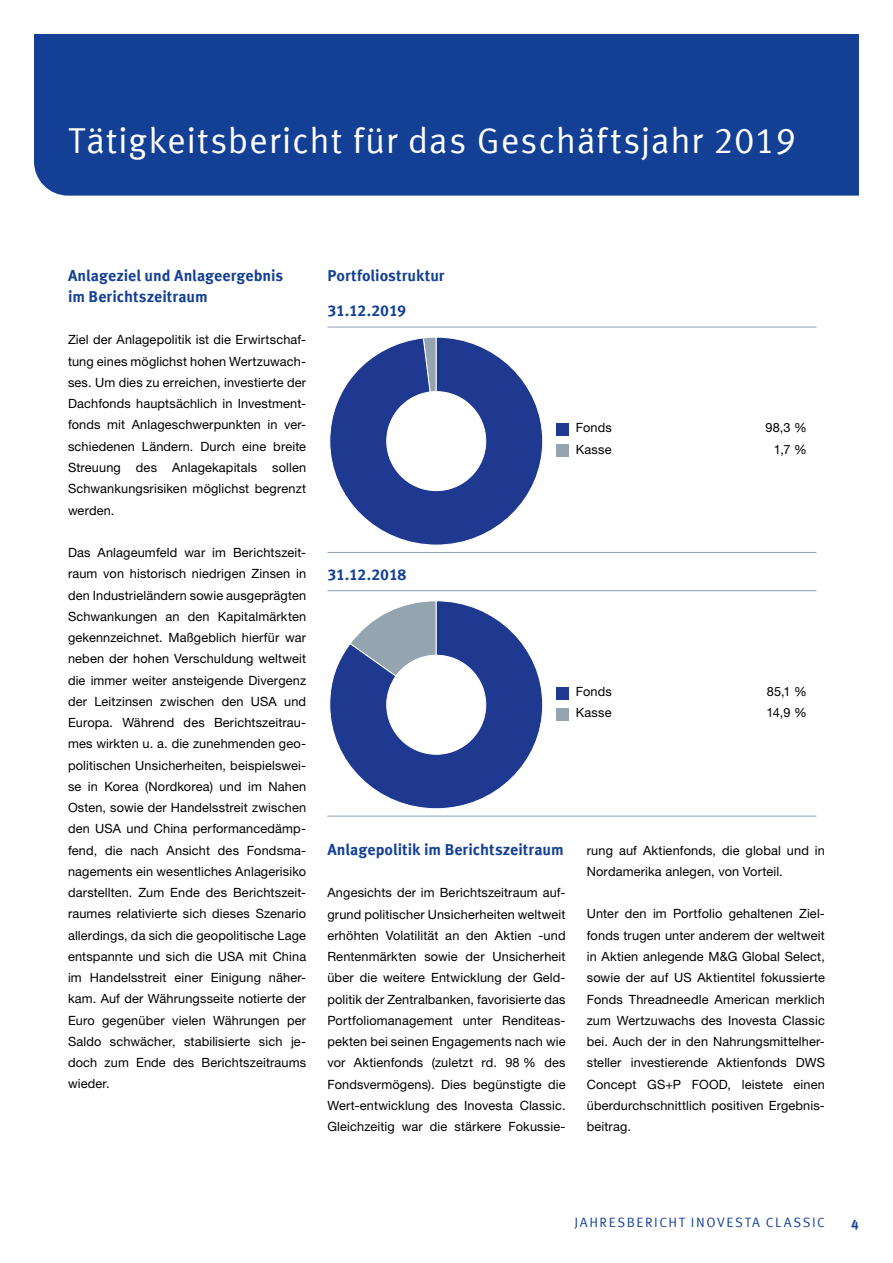
<style>
.page{position:relative;width:893px;height:1263px;background:#fff}
.page>*{position:absolute;margin:0;border:0;box-sizing:border-box;transform-origin:0 0}
.t1{font:36px "Meta Offc Pro Norm";letter-spacing:.02em;color:#fff}
.t2{font:700 15.75px/21.3px "Meta Offc Pro";color:#134094}
.t3{font:13.5px "Meta Offc Pro Norm";letter-spacing:.115em;color:#134094}
.t4{font:700 13.5px "Meta Offc Pro";color:#134094}
.t5{font:12.75px/21.3px "Helvetica Neue LTW1 G";letter-spacing:.01em;color:#000;text-align:justify}
</style>
<div class="page">
<div style="left:34px;top:34px;width:825px;height:162px;background:#134094"></div>
<hr style="left:327px;top:327px;width:489px;height:1px;background:#8b9eb1">
<hr style="left:327px;top:552px;width:489px;height:1px;background:#8b9eb1">
<div style="left:556px;top:423px;width:13px;height:13px;background:#1e398f"></div>
<div style="left:556px;top:444px;width:13px;height:13px;background:#94a5b0"></div>
<svg style="left:329px;top:337px;width:214px;height:208px"></svg>
<hr style="left:327px;top:590px;width:489px;height:1px;background:#8b9eb1">
<hr style="left:327px;top:816px;width:489px;height:1px;background:#8b9eb1">
<div style="left:556px;top:687px;width:13px;height:13px;background:#1e398f"></div>
<div style="left:556px;top:708px;width:13px;height:13px;background:#94a5b0"></div>
<svg style="left:329px;top:600px;width:214px;height:209px"></svg>
<h1 class="t1" style="left:68px;top:113px;width:729px">Tätigkeitsbericht für das Geschäftsjahr 2019</h1>
<p class="t2" style="left:68px;top:264px;width:217px">Anlageziel und Anlageergebnis im Berichtszeitraum</p>
<p class="t5" style="left:68px;top:329px;width:240px">Ziel der Anlagepolitik ist die Erwirtschaf&shy;tung eines möglichst hohen Wertzuwach&shy;ses. Um dies zu erreichen, investierte der Dachfonds hauptsächlich in Investment&shy;fonds mit Anlageschwerpunkten in ver&shy;schiedenen Ländern. Durch eine breite Streuung des Anlagekapitals sollen Schwankungsrisiken möglichst begrenzt werden.</p>
<p class="t5" style="left:68px;top:542px;width:240px">Das Anlageumfeld war im Berichtszeit&shy;raum von historisch niedrigen Zinsen in den Industrieländern sowie ausgeprägten Schwankungen an den Kapitalmärkten gekennzeichnet. Maßgeblich hierfür war neben der hohen Verschuldung weltweit die immer weiter ansteigende Divergenz der Leitzinsen zwischen den USA und Europa. Während des Berichtszeitrau&shy;mes wirkten u. a. die zunehmenden geo&shy;politischen Unsicherheiten, beispielswei&shy;se in Korea (Nordkorea) und im Nahen Osten, sowie der Handelsstreit zwischen den USA und China performancedämp&shy;fend, die nach Ansicht des Fondsma&shy;nagements ein wesentliches Anlagerisiko darstellten. Zum Ende des Berichtszeit&shy;raumes relativierte sich dieses Szenario allerdings, da sich die geopolitische Lage entspannte und sich die USA mit China im Handelsstreit einer Einigung näher&shy;kam. Auf der Währungsseite notierte der Euro gegenüber vielen Währungen per Saldo schwächer, stabilisierte sich je&shy;doch zum Ende des Berichtszeitraums wieder.</p>
<p class="t2" style="left:327px;top:264px;width:119px">Portfoliostruktur</p>
<p class="t2" style="left:327px;top:299px;width:80px">31.12.2019</p>
<p class="t2" style="left:327px;top:563px;width:81px">31.12.2018</p>
<p class="t5" style="left:576px;top:417px;width:38px">Fonds</p>
<p class="t5" style="left:765px;top:417px;width:43px">98,3 %</p>
<p class="t5" style="left:576px;top:438px;width:37px">Kasse</p>
<p class="t5" style="left:774px;top:438px;width:34px">1,7 %</p>
<p class="t5" style="left:576px;top:681px;width:38px">Fonds</p>
<p class="t5" style="left:767px;top:681px;width:42px">85,1 %</p>
<p class="t5" style="left:576px;top:702px;width:37px">Kasse</p>
<p class="t5" style="left:767px;top:702px;width:42px">14,9 %</p>
<p class="t2" style="left:327px;top:838px;width:238px">Anlagepolitik im Berichtszeitraum</p>
<p class="t5" style="left:327px;top:882px;width:240px">Angesichts der im Berichtszeitraum auf&shy;grund politischer Unsicherheiten weltweit erhöhten Volatilität an den Aktien -und Rentenmärkten sowie der Unsicherheit über die weitere Entwicklung der Geld&shy;politik der Zentralbanken, favorisierte das Portfoliomanagement unter Renditeas&shy;pekten bei seinen Engagements nach wie vor Aktienfonds (zuletzt rd. 98 % des Fondsvermögens). Dies begünstigte die Wert-entwicklung des Inovesta Classic.<br>Gleichzeitig war die stärkere Fokussie-</p>
<p class="t5" style="left:587px;top:839px;width:240px">rung auf Aktienfonds, die global und in<br>Nordamerika anlegen, von Vorteil.</p>
<p class="t5" style="left:587px;top:903px;width:240px">Unter den im Portfolio gehaltenen Ziel&shy;fonds trugen unter anderem der weltweit in Aktien anlegende M&amp;G Global Select, sowie der auf US Aktientitel fokussierte Fonds Threadneedle American merklich zum Wertzuwachs des Inovesta Classic bei. Auch der in den Nahrungsmittelher&shy;steller investierende Aktienfonds DWS Concept GS+P FOOD, leistete einen überdurchschnittlich positiven Ergebnis&shy;beitrag.</p>
<p class="t3" style="left:574px;top:1211px;width:162px">JAHRESBERICHT Inovesta</p>
<p class="t3" style="left:766px;top:1211px;width:27px">Classic</p>
<p class="t4" style="left:851px;top:1214px;width:9px">4</p>
</div>
